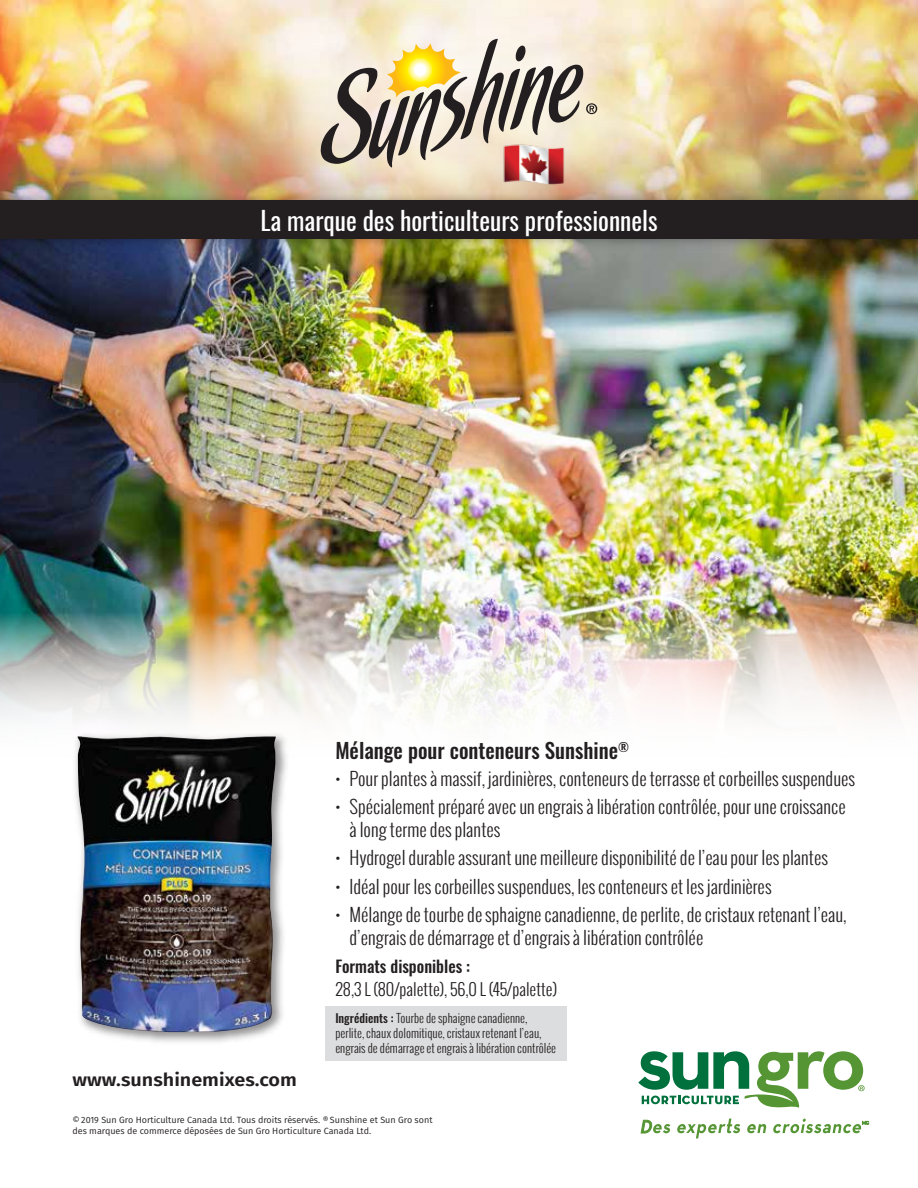
<style>
.page{position:relative;width:918px;height:1188px;background:#fff}
.page>*{position:absolute;margin:0;border:0;box-sizing:border-box;transform-origin:0 0}
.t1{font:25.5px "Oswald";color:#fff}
.t2{font:500 21px "Oswald";color:#231f20}
.t3{font:300 18px/22.5px "Oswald";color:#231f20}
.t4{font:600 18px "Fira Sans";color:#231f20;scale:1.1 1}
.t5{font:300 16.5px "Oswald";color:#231f20}
.t6{font:500 16.5px "Oswald";color:#231f20}
.t7{font:300 12px/15px "Oswald";color:#231f20}
.t8{font:9px/10.5px "Fira Sans";color:#231f20}
.s1{font-weight:500}
</style>
<div class="page">
<img style="left:0;top:264px;width:918px;height:345px">
<img style="left:0;top:609px;width:918px;height:111px">
<img style="left:75px;top:733px;width:212px;height:309px">
<img style="left:77px;top:736px;width:199px;height:296px">
<div style="left:325px;top:1006px;width:242px;height:54px;background:#dcddde"></div>
<img style="left:0;top:252px;width:918px;height:12px">
<img style="left:0;top:0;width:918px;height:187px">
<img style="left:238px;top:0;width:427px;height:187px">
<svg style="left:321px;top:39px;width:276px;height:129px;background:#c0b69f"></svg>
<img style="left:0;top:187px;width:918px;height:65px">
<div style="left:0;top:200px;width:918px;height:39px;background:#231f20"></div>
<img style="left:497px;top:137px;width:77px;height:59px">
<svg style="left:638px;top:1051px;width:227px;height:57px"></svg>
<svg style="left:641px;top:1120px;width:29px;height:14px"></svg>
<svg style="left:677px;top:1119px;width:63px;height:19px"></svg>
<svg style="left:747px;top:1124px;width:19px;height:9px"></svg>
<svg style="left:773px;top:1119px;width:96px;height:14px"></svg>
<h1 class="t1" style="left:260px;top:203px;width:399px">La marque des horticulteurs professionnels</h1>
<p class="t4" style="left:73px;top:1065px;width:205px">www.sunshinemixes.com</p>
<p class="t2" style="left:335px;top:736px;width:295px">Mélange pour conteneurs Sunshine<sup>®</sup></p>
<p class="t3" style="left:335px;top:767px;width:521px">• Pour plantes à massif, jardinières, conteneurs de terrasse et corbeilles suspendues</p>
<p class="t3" style="left:349px;top:795px;width:498px;text-indent:-14px">• Spécialement préparé avec un engrais à libération contrôlée, pour une croissance à long terme des plantes</p>
<p class="t3" style="left:335px;top:846px;width:494px">• Hydrogel durable assurant une meilleure disponibilité de l’eau pour les plantes</p>
<p class="t3" style="left:335px;top:875px;width:438px">• Idéal pour les corbeilles suspendues, les conteneurs et les jardinières</p>
<p class="t3" style="left:349px;top:903px;width:499px;text-indent:-14px">• Mélange de tourbe de sphaigne canadienne, de perlite, de cristaux retenant l’eau, d’engrais de démarrage et d’engrais à libération contrôlée</p>
<p class="t6" style="left:335px;top:955px;width:136px">Formats disponibles :</p>
<p class="t5" style="left:335px;top:978px;width:223px">28,3 L (80/palette), 56,0 L (45/palette)</p>
<p class="t7" style="left:335px;top:1010px;width:222px"><span class="s1">Ingrédients :</span> Tourbe de sphaigne canadienne, perlite, chaux dolomitique, cristaux retenant l’eau, engrais de démarrage et engrais à libération contrôlée</p>
<p class="t8" style="left:72px;top:1114px;width:362px">© 2019 Sun Gro Horticulture Canada Ltd. Tous droits réservés. ® Sunshine et Sun Gro sont des marques de commerce déposées de Sun Gro Horticulture Canada Ltd.</p>
</div>
